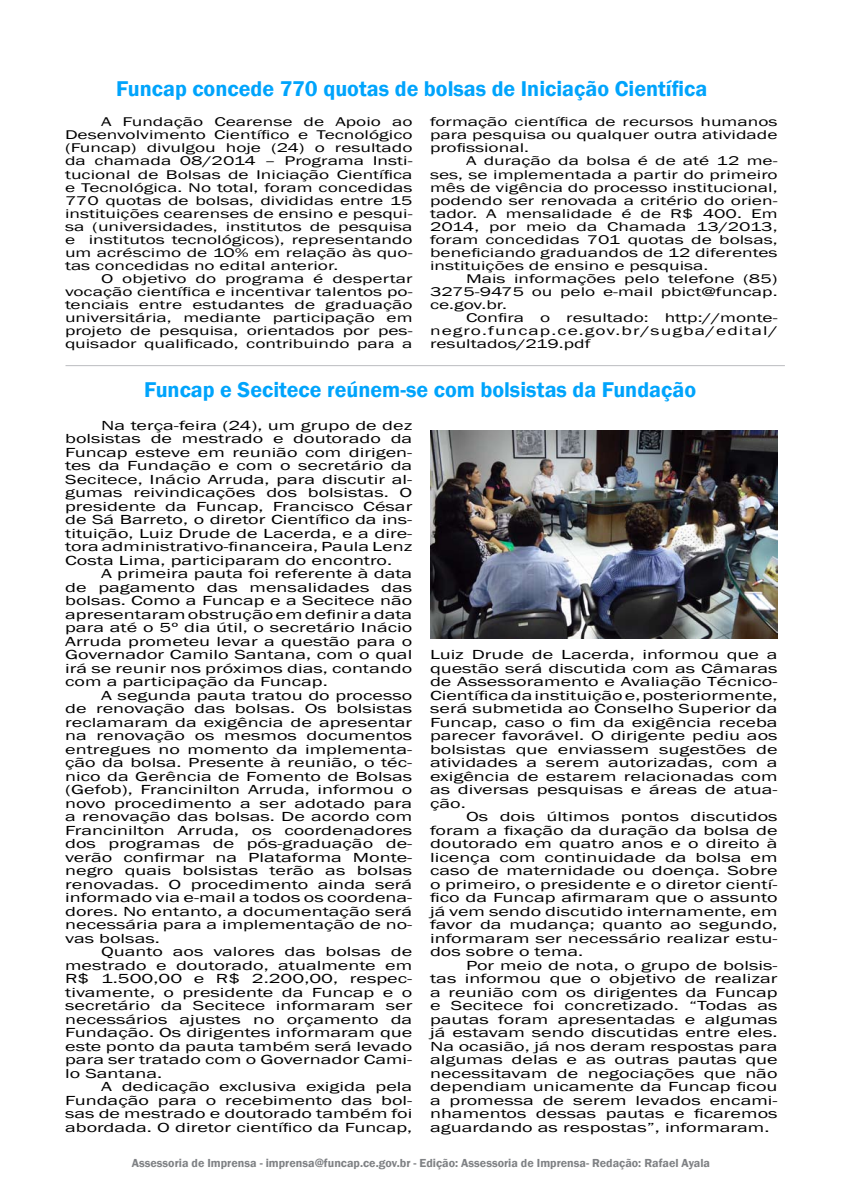
<style>
.page{position:relative;width:842px;height:1191px;background:#fff}
.page>*{position:absolute;margin:0;border:0;box-sizing:border-box;transform-origin:0 0}
.t1{font:600 22px "Franklin Gothic";color:#00a4fc}
.t2{font:13.5px/13.5px "Franklin Gothic";color:#000;text-align:justify;scale:1.5 1}
.t3{font:13px/13px "Franklin Gothic";color:#000;text-align:justify;scale:1.5 1}
.t4{font:600 12px "Franklin Gothic";color:#808285}
</style>
<div class="page">
<hr style="left:66px;top:365px;width:719px;height:1px;background:#bcbdc0">
<img style="left:430px;top:430px;width:348px;height:208px">
<h1 class="t1" style="left:116px;top:75px;width:592px">Funcap concede 770 quotas de bolsas de Iniciação Científica</h1>
<p class="t3" style="left:65px;top:116px;width:233px;text-indent:36px">A Fundação Cearense de Apoio ao Desenvolvimento Científico e Tecnológico (Funcap) divulgou hoje (24) o resultado da chamada 08/2014 – Programa Insti&shy;tucional de Bolsas de Iniciação Científica e Tecnológica. No total, foram concedidas 770 quotas de bolsas, divididas entre 15 instituições cearenses de ensino e pesqui&shy;sa (universidades, institutos de pesquisa e institutos tecnológicos), representando um acréscimo de 10% em relação às quo&shy;tas concedidas no edital anterior.</p>
<p class="t3" style="left:65px;top:272px;width:233px;text-indent:36px">O objetivo do programa é despertar vocação científica e incentivar talentos po&shy;tenciais entre estudantes de graduação universitária, mediante participação em projeto de pesquisa, orientados por pes&shy;quisador qualificado, contribuindo para a</p>
<p class="t3" style="left:430px;top:116px;width:233px">formação científica de recursos humanos para pesquisa ou qualquer outra atividade profissional.</p>
<p class="t3" style="left:430px;top:155px;width:233px;text-indent:36px">A duração da bolsa é de até 12 me&shy;ses, se implementada a partir do primeiro mês de vigência do processo institucional, podendo ser renovada a critério do orien&shy;tador. A mensalidade é de R$ 400. Em 2014, por meio da Chamada 13/2013, foram concedidas 701 quotas de bolsas, beneficiando graduandos de 12 diferentes instituições de ensino e pesquisa.</p>
<p class="t3" style="left:430px;top:272px;width:233px;text-indent:36px">Mais informações pelo telefone (85)<br>3275-9475 ou pelo e-mail pbict@funcap. ce.gov.br.</p>
<p class="t3" style="left:430px;top:311px;width:233px;text-indent:36px">Confira o resultado: http://monte&shy;negro.funcap.ce.gov.br/sugba/edital/ resultados/219.pdf</p>
<h1 class="t1" style="left:144px;top:376px;width:553px">Funcap e Secitece reúnem-se com bolsistas da Fundação</h1>
<p class="t2" style="left:65px;top:418px;width:233px;text-indent:36px">Na terça-feira (24), um grupo de dez bolsistas de mestrado e doutorado da Funcap esteve em reunião com dirigen&shy;tes da Fundação e com o secretário da Secitece, Inácio Arruda, para discutir al&shy;gumas reivindicações dos bolsistas. O presidente da Funcap, Francisco César de Sá Barreto, o diretor Científico da ins&shy;tituição, Luiz Drude de Lacerda, e a dire&shy;tora administrativo-financeira, Paula Lenz Costa Lima, participaram do encontro.</p>
<p class="t2" style="left:65px;top:567px;width:233px;text-indent:36px">A primeira pauta foi referente à data de pagamento das mensalidades das bolsas. Como a Funcap e a Secitece não apresentaram obstrução em definir a data para até o 5º dia útil, o secretário Inácio Arruda prometeu levar a questão para o Governador Camilo Santana, com o qual irá se reunir nos próximos dias, contando com a participação da Funcap.</p>
<p class="t2" style="left:65px;top:688px;width:233px;text-indent:36px">A segunda pauta tratou do processo de renovação das bolsas. Os bolsistas reclamaram da exigência de apresentar na renovação os mesmos documentos entregues no momento da implementa&shy;ção da bolsa. Presente à reunião, o téc&shy;nico da Gerência de Fomento de Bolsas (Gefob), Francinilton Arruda, informou o novo procedimento a ser adotado para a renovação das bolsas. De acordo com Francinilton Arruda, os coordenadores dos programas de pós-graduação de&shy;verão confirmar na Plataforma Monte&shy;negro quais bolsistas terão as bolsas renovadas. O procedimento ainda será informado via e-mail a todos os coordena&shy;dores. No entanto, a documentação será necessária para a implementação de no&shy;vas bolsas.</p>
<p class="t2" style="left:65px;top:945px;width:233px;text-indent:36px">Quanto aos valores das bolsas de mestrado e doutorado, atualmente em R$ 1.500,00 e R$ 2.200,00, respec&shy;tivamente, o presidente da Funcap e o secretário da Secitece informaram ser necessários ajustes no orçamento da Fundação. Os dirigentes informaram que este ponto da pauta também será levado para ser tratado com o Governador Cami&shy;lo Santana.</p>
<p class="t2" style="left:65px;top:1080px;width:233px;text-indent:36px">A dedicação exclusiva exigida pela Fundação para o recebimento das bol&shy;sas de mestrado e doutorado também foi abordada. O diretor científico da Funcap,</p>
<p class="t2" style="left:430px;top:648px;width:233px">Luiz Drude de Lacerda, informou que a questão será discutida com as Câmaras de Assessoramento e Avaliação Técnico-Científica da instituição e, posteriormente, será submetida ao Conselho Superior da Funcap, caso o fim da exigência receba parecer favorável. O dirigente pediu aos bolsistas que enviassem sugestões de atividades a serem autorizadas, com a exigência de estarem relacionadas com as diversas pesquisas e áreas de atua&shy;ção.</p>
<p class="t2" style="left:430px;top:810px;width:233px;text-indent:36px">Os dois últimos pontos discutidos foram a fixação da duração da bolsa de doutorado em quatro anos e o direito à licença com continuidade da bolsa em caso de maternidade ou doença. Sobre o primeiro, o presidente e o diretor cientí&shy;fico da Funcap afirmaram que o assunto já vem sendo discutido internamente, em favor da mudança; quanto ao segundo, informaram ser necessário realizar estu&shy;dos sobre o tema.</p>
<p class="t2" style="left:430px;top:958px;width:233px;text-indent:36px">Por meio de nota, o grupo de bolsis&shy;tas informou que o objetivo de realizar a reunião com os dirigentes da Funcap e Secitece foi concretizado. “Todas as pautas foram apresentadas e algumas já estavam sendo discutidas entre eles.<br>Na ocasião, já nos deram respostas para algumas delas e as outras pautas que necessitavam de negociações que não dependiam unicamente da Funcap ficou a promessa de serem levados encami&shy;nhamentos dessas pautas e ficaremos aguardando as respostas”, informaram.</p>
<p class="t4" style="left:132px;top:1155px;width:580px">Assessoria de Imprensa - imprensa@funcap.ce.gov.br - Edição: Assessoria de Imprensa- Redação: Rafael Ayala</p>
</div>
